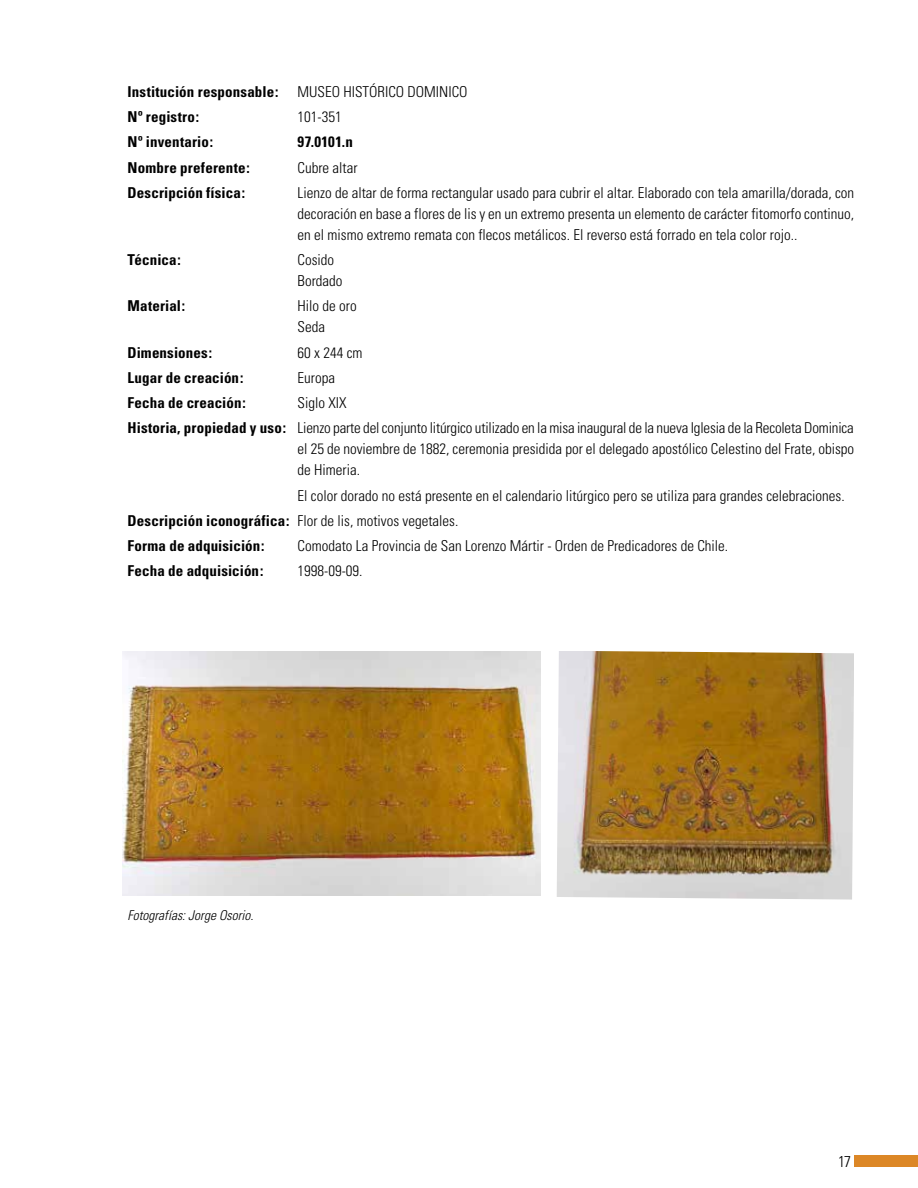
<style>
.page{position:relative;width:918px;height:1188px;background:#fff}
.page>*{position:absolute;margin:0;border:0;box-sizing:border-box;transform-origin:0 0}
.t1{font:300 condensed 15.75px "Univers";color:#000}
.t2{font:300 condensed 15px/21px "Univers";color:#000}
.t3{font:700 condensed 15px "Univers";letter-spacing:.01em;color:#000}
.t4{font:italic 300 condensed 13.5px "Univers";color:#000}
.s1{font-weight:700}
</style>
<div class="page">
<div style="left:854px;top:1155px;width:64px;height:12px;background:#dc8726"></div>
<img style="left:122px;top:652px;width:419px;height:244px">
<img style="left:557px;top:651px;width:297px;height:249px">
<p class="t3" style="left:128px;top:82px;width:152px">Institución responsable:</p>
<p class="t2" style="left:298px;top:81px;width:172px">MUSEO HISTÓRICO DOMINICO</p>
<p class="t3" style="left:128px;top:108px;width:73px">Nº registro:</p>
<p class="t2" style="left:298px;top:106px;width:46px">101-351</p>
<p class="t3" style="left:128px;top:133px;width:87px">Nº inventario:</p>
<p class="t3" style="left:298px;top:133px;width:57px">97.0101.n</p>
<p class="t3" style="left:128px;top:158px;width:124px">Nombre preferente:</p>
<p class="t2" style="left:298px;top:157px;width:61px">Cubre altar</p>
<p class="t3" style="left:128px;top:183px;width:119px">Descripción física:</p>
<p class="t2" style="left:298px;top:182px;width:558px;text-align:justify">Lienzo de altar de forma rectangular usado para cubrir el altar. Elaborado con tela amarilla/dorada, con decoración en base a flores de lis y en un extremo presenta un elemento de carácter fitomorfo continuo, en el mismo extremo remata con flecos metálicos. El reverso está forrado en tela color rojo..</p>
<p class="t3" style="left:128px;top:251px;width:55px">Técnica:</p>
<p class="t2" style="left:298px;top:249px;width:46px">Cosido<br>Bordado</p>
<p class="t3" style="left:128px;top:297px;width:59px">Material:</p>
<p class="t2" style="left:298px;top:296px;width:61px">Hilo de oro<br>Seda</p>
<p class="t3" style="left:128px;top:343px;width:86px">Dimensiones:</p>
<p class="t2" style="left:298px;top:342px;width:66px">60 x 244 cm</p>
<p class="t3" style="left:128px;top:368px;width:117px">Lugar de creación:</p>
<p class="t2" style="left:298px;top:367px;width:39px">Europa</p>
<p class="t3" style="left:128px;top:394px;width:120px">Fecha de creación:</p>
<p class="t2" style="left:128px;top:390px;width:728px;line-height:25.2px;text-indent:170px">Siglo XIX<br><span class="s1">Historia, propiedad y uso:</span> Lienzo parte del conjunto litúrgico utilizado en la misa inaugural de la nueva Iglesia de la Recoleta Dominica</p>
<p class="t2" style="left:298px;top:439px;width:558px">el 25 de noviembre de 1882, ceremonia presidida por el delegado apostólico Celestino del Frate, obispo de Himeria.</p>
<p class="t2" style="left:128px;top:483px;width:719px;line-height:25.2px;text-indent:170px">El color dorado no está presente en el calendario litúrgico pero se utiliza para grandes celebraciones.<br><span class="s1">Descripción iconográfica:</span> Flor de lis, motivos vegetales.<br><span class="s1">Forma de adquisición:</span></p>
<p class="t2" style="left:298px;top:535px;width:432px">Comodato La Provincia de San Lorenzo Mártir - Orden de Predicadores de Chile.</p>
<p class="t3" style="left:128px;top:562px;width:137px">Fecha de adquisición:</p>
<p class="t2" style="left:298px;top:561px;width:66px">1998-09-09.</p>
<p class="t4" style="left:128px;top:907px;width:127px">Fotografías: Jorge Osorio.</p>
<p class="t1" style="left:838px;top:1152px;width:14px">17</p>
</div>
